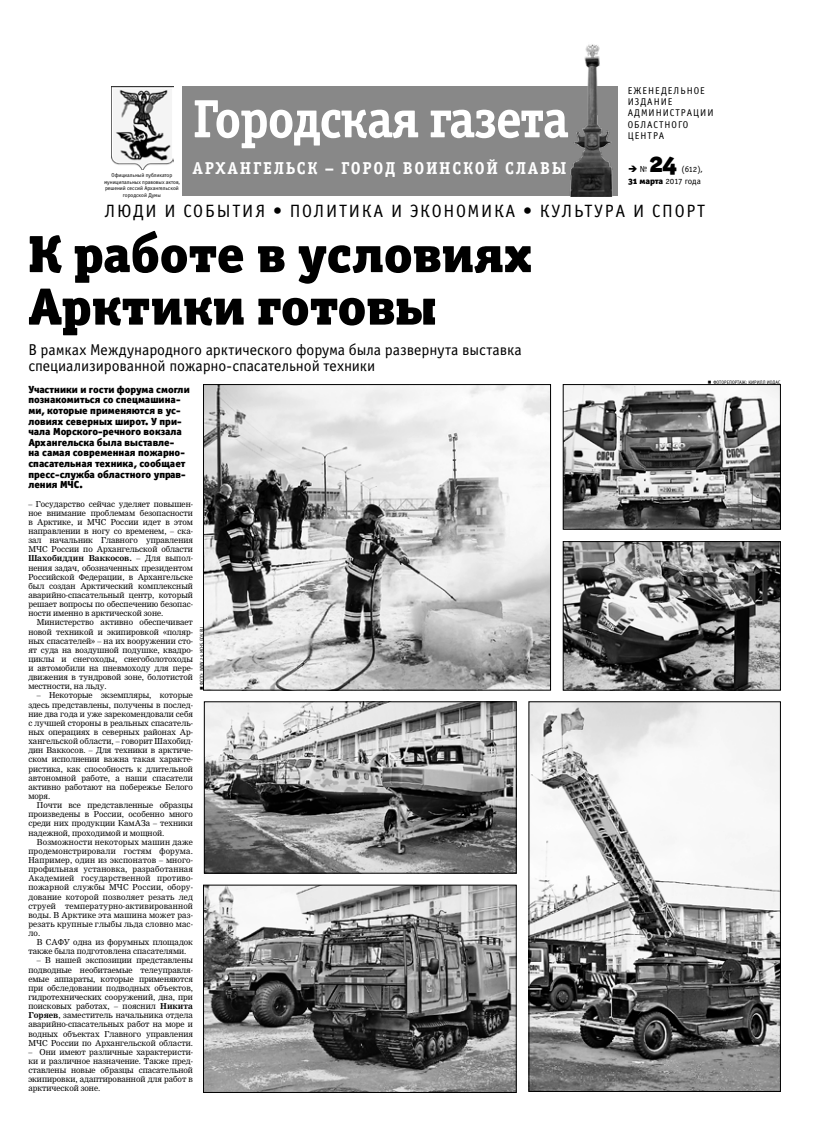
<style>
.page{position:relative;width:823px;height:1134px;background:#fff}
.page>*{position:absolute;margin:0;border:0;box-sizing:border-box;transform-origin:0 0}
.t1{font:54.1px "Officina Serif Bold C";letter-spacing:-.03em;color:#fff}
.t2{font:52.5px/52.5px "Officina Serif Black OSC";color:#000}
.t3{font:25.4px "Officina Sans Black OSC";color:#000}
.t4{font:17.9px "Officina Sans Book C";letter-spacing:.1em;color:#000}
.t5{font:17.3px "Officina Serif Bold C";letter-spacing:.1em;color:#fff}
.t6{font:15.8px/15.8px "Officina Sans Book OSC";letter-spacing:-.005em;color:#000}
.t7{font:10.3px/10.6px "Officina Sans Black C";letter-spacing:.005em;color:#000}
.t8{font:9.9px/11.2px "Officina Sans Book C";letter-spacing:.1em;color:#000}
.t9{font:8.8px/11.9px "Officina Sans Book OSC";letter-spacing:-.025em;color:#000;text-align:right}
.t10{font:8px/9.1px "Nimrod Cyr";color:#000;text-align:justify}
.t11{font:5.7px/6.5px "Officina Sans Book C";color:#000;text-align:center}
.t12{font:5px "Officina Sans Book OSC";color:#000}
.s1{font-family:"Officina Sans Black OSC"}
.s2{font-weight:700}
</style>
<div class="page">
<div style="left:182px;top:87px;width:435px;height:109px;background:#888"></div>
<img style="left:112px;top:87px;width:62px;height:82px">
<img style="left:569px;top:44px;width:45px;height:152px">
<img style="left:205px;top:386px;width:343px;height:302px">
<div style="left:203px;top:384px;width:347px;height:306px;border:1px solid #000"></div>
<img style="left:206px;top:704px;width:308px;height:167px">
<div style="left:204px;top:702px;width:312px;height:171px;border:1px solid #000"></div>
<img style="left:564px;top:543px;width:214px;height:145px">
<div style="left:562px;top:541px;width:218px;height:149px;border:1px solid #000"></div>
<img style="left:205px;top:887px;width:309px;height:203px">
<img style="left:564px;top:386px;width:214px;height:141px">
<div style="left:562px;top:384px;width:218px;height:145px;border:1px solid #000"></div>
<img style="left:530px;top:704px;width:248px;height:385px">
<p class="t8" style="left:627px;top:85px;width:87px">еженедельное издание администрации областного центра</p>
<h1 class="t1" style="left:192px;top:88px;width:377px">Городская газета</h1>
<h3 class="t5" style="left:192px;top:158px;width:375px">Архангельск – город воинской славы</h3>
<p class="t9" style="left:639px;top:163px;width:9px">№</p>
<h3 class="t3" style="left:649px;top:147px;width:29px">24</h3>
<p class="t9" style="left:628px;top:163px;width:76px">(612),<br><span class="s1">31 марта</span> 2017 года</p>
<p class="t11" style="left:104px;top:172px;width:77px">Официальный публикатор муниципальных правовых актов, решений сессий Архангельской городской Думы</p>
<h3 class="t4" style="left:105px;top:202px;width:601px">люди и события • Политика и экономика • культура и спорт</h3>
<h2 class="t2" style="left:28px;top:228px;width:505px">К работе в условиях<br>Арктики готовы</h2>
<h3 class="t6" style="left:28px;top:342px;width:494px">В рамках Международного арктического форума была развернута выставка специализированной пожарно-спасательной техники</h3>
<p class="t7" style="left:28px;top:384px;width:163px">Участники и гости форума смогли познакомиться со спецмашина&shy;ми, которые применяются в ус&shy;ловиях северных широт. У при&shy;чала Морского-речного вокзала<br>Архангельска была выставле-<br>на самая современная пожарно&shy;спасательная техника, сообщает пресс-служба областного управ&shy;ления МЧС.</p>
<p class="t10" style="left:28px;top:499px;width:166px">– Государство сейчас уделяет повышен&shy;ное внимание проблемам безопасности в Арктике, и МЧС России идет в этом направлении в ногу со временем, – ска&shy;зал начальник Главного управления МЧС России по Архангельской области <span class="s2">Шахобиддин Ваккосов.</span> – Для выпол&shy;нения задач, обозначенных президентом Российской Федерации, в Архангельске был создан Арктический комплексный аварийно-спасательный центр, который решает вопросы по обеспечению безопас&shy;ности именно в арктической зоне.</p>
<p class="t10" style="left:28px;top:618px;width:166px;text-indent:9px">Министерство активно обеспечивает новой техникой и экипировкой «поляр&shy;ных спасателей» – на их вооружении сто&shy;ят суда на воздушной подушке, квадро&shy;циклы и снегоходы, снегоболотоходы и автомобили на пневмоходу для пере&shy;движения в тундровой зоне, болотистой местности, на льду.</p>
<p class="t10" style="left:28px;top:691px;width:166px;text-indent:9px">– Некоторые экземпляры, которые здесь представлены, получены в послед&shy;ние два года и уже зарекомендовали себя с лучшей стороны в реальных спасатель&shy;ных операциях в северных районах Ар&shy;хангельской области, – говорит Шахобид&shy;дин Ваккосов. – Для техники в арктиче&shy;ском исполнении важна такая характе&shy;ристика, как способность к длительной автономной работе, а наши спасатели активно работают на побережье Белого моря.</p>
<p class="t10" style="left:28px;top:801px;width:166px;text-indent:9px">Почти все представленные образцы произведены в России, особенно много среди них продукции КамАЗа – техники надежной, проходимой и мощной.</p>
<p class="t10" style="left:28px;top:837px;width:166px;text-indent:9px">Возможности некоторых машин даже продемонстрировали гостям форума.<br>Например, один из экспонатов – много&shy;профильная установка, разработанная Академией государственной противо&shy;пожарной службы МЧС России, обору&shy;дование которой позволяет резать лед струей температурно-активированной воды. В Арктике эта машина может раз&shy;резать крупные глыбы льда словно мас&shy;ло.</p>
<p class="t10" style="left:28px;top:938px;width:166px;text-indent:9px">В САФУ одна из форумных площадок также была подготовлена спасателями.</p>
<p class="t10" style="left:28px;top:956px;width:166px;text-indent:9px">– В нашей экспозиции представлены подводные необитаемые телеуправля&shy;емые аппараты, которые применяются при обследовании подводных объектов, гидротехнических сооружений, дна, при поисковых работах, – пояснил <span class="s2">Никита Горяев</span>, заместитель начальника отдела аварийно-спасательных работ на море и водных объектах Главного управления МЧС России по Архангельской области.</p>
<p class="t10" style="left:28px;top:1047px;width:166px">– Они имеют различные характеристи&shy;ки и различное назначение. Также пред&shy;ставлены новые образцы спасательной экипировки, адаптированной для работ в арктической зоне.</p>
<p class="t12" style="left:199px;top:685px;width:59px;rotate:-90deg">фото: www.29.mchs.gov.ru</p>
<p class="t12" style="left:713px;top:380px;width:68px">фоторепортаж: кирилл иодас</p>
</div>
